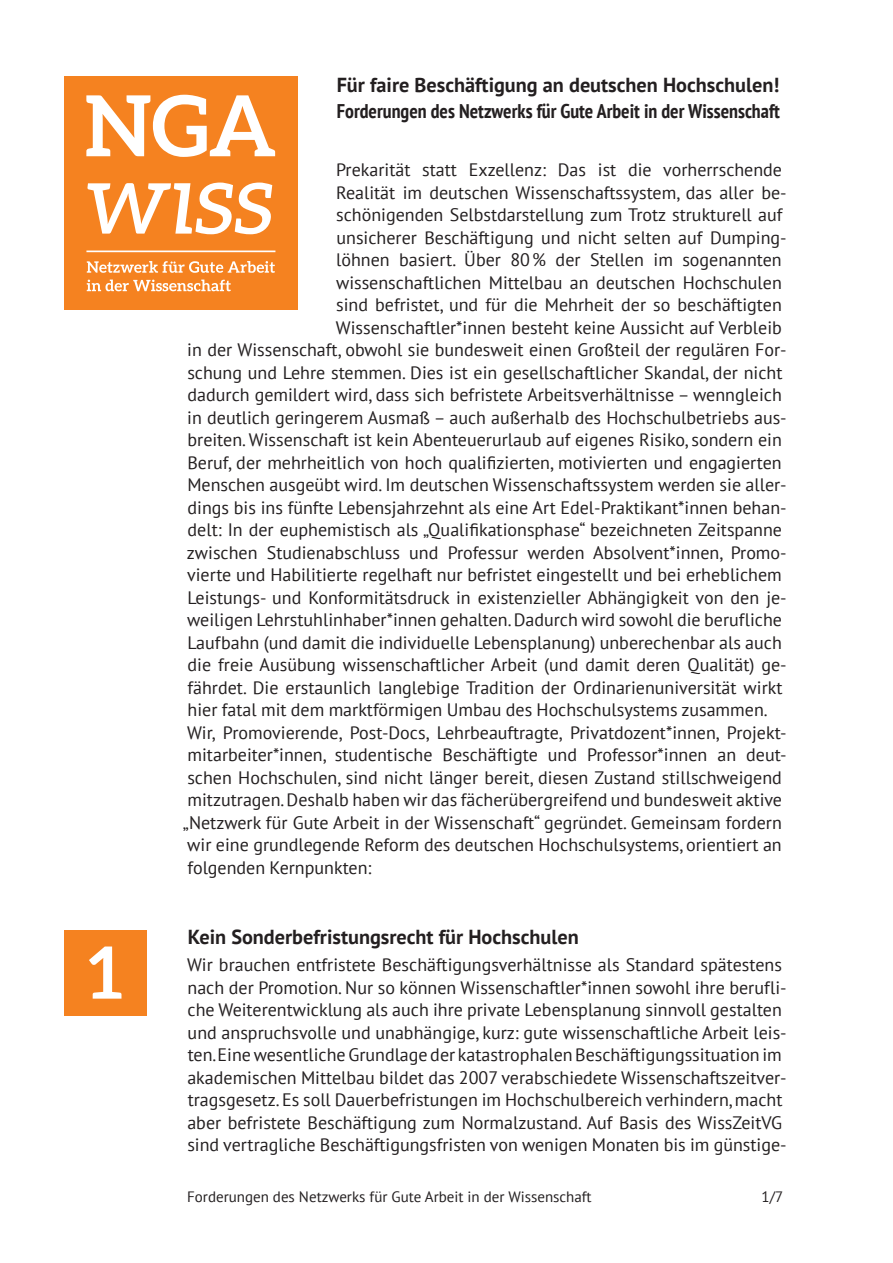
<style>
.page{position:relative;width:893px;height:1263px;background:#fff}
.page>*{position:absolute;margin:0;border:0;box-sizing:border-box;transform-origin:0 0}
.t1{font:700 72px "Aleo";color:#fff}
.t2{font:700 20.25px "PT Sans";color:#231f20}
.t3{font:700 condensed 19.8px "PT Sans";color:#231f20}
.t4{font:18px/22.5px "PT Sans";color:#231f20}
.t5{font:15px "PT Sans";color:#231f20}
</style>
<div class="page">
<div style="left:64px;top:77px;width:234px;height:233px;background:#f58220"></div>
<svg style="left:86px;top:95px;width:189px;height:62px"></svg>
<svg style="left:87px;top:183px;width:185px;height:51px"></svg>
<svg style="left:87px;top:280px;width:144px;height:11px"></svg>
<svg style="left:87px;top:261px;width:188px;height:12px"></svg>
<hr style="left:86px;top:250px;width:189px;height:2px;background:#fff">
<div style="left:64px;top:930px;width:83px;height:85px;background:#f58220"></div>
<h1 class="t1" style="left:88px;top:931px;width:36px">1</h1>
<p class="t2" style="left:337px;top:71px;width:444px">Für faire Beschäftigung an deutschen Hochschulen!</p>
<p class="t3" style="left:337px;top:98px;width:445px">Forderungen des Netzwerks für Gute Arbeit in der Wissenschaft</p>
<p class="t4" style="left:336px;top:158px;width:447px">Prekarität statt Exzellenz: Das ist die vorherrschende</p>
<p class="t4" style="left:336px;top:181px;width:452px">Realität im deutschen Wissenschaftssystem, das aller be-</p>
<p class="t4" style="left:336px;top:203px;width:448px">schönigenden Selbstdarstellung zum Trotz strukturell auf</p>
<p class="t4" style="left:336px;top:226px;width:452px">unsicherer Beschäftigung und nicht selten auf Dumping-</p>
<p class="t4" style="left:336px;top:248px;width:447px">löhnen basiert. Über 80% der Stellen im sogenannten</p>
<p class="t4" style="left:336px;top:271px;width:447px">wissenschaftlichen Mittelbau an deutschen Hochschulen</p>
<p class="t4" style="left:336px;top:293px;width:447px">sind befristet, und für die Mehrheit der so beschäftigten</p>
<p class="t4" style="left:336px;top:316px;width:447px">Wissenschaftler*innen besteht keine Aussicht auf Verbleib</p>
<p class="t4" style="left:187px;top:338px;width:601px">in der Wissenschaft, obwohl sie bundesweit einen Großteil der regulären For-</p>
<p class="t4" style="left:187px;top:361px;width:597px">schung und Lehre stemmen. Dies ist ein gesellschaftlicher Skandal, der nicht</p>
<p class="t4" style="left:188px;top:383px;width:596px">dadurch gemildert wird, dass sich befristete Arbeitsverhältnisse – wenngleich</p>
<p class="t4" style="left:187px;top:406px;width:601px">in deutlich geringerem Ausmaß – auch außerhalb des Hochschulbetriebs aus-</p>
<p class="t4" style="left:187px;top:428px;width:596px">breiten. Wissenschaft ist kein Abenteuerurlaub auf eigenes Risiko, sondern ein</p>
<p class="t4" style="left:187px;top:451px;width:596px">Beruf, der mehrheitlich von hoch qualifizierten, motivierten und engagierten</p>
<p class="t4" style="left:187px;top:473px;width:601px">Menschen ausgeübt wird. Im deutschen Wissenschaftssystem werden sie aller-</p>
<p class="t4" style="left:188px;top:496px;width:601px">dings bis ins fünfte Lebensjahrzehnt als eine Art Edel-Praktikant*innen behan-</p>
<p class="t4" style="left:188px;top:518px;width:596px">delt: In der euphemistisch als „Qualifikationsphase“ bezeichneten Zeitspanne</p>
<p class="t4" style="left:187px;top:541px;width:601px">zwischen Studienabschluss und Professur werden Absolvent*innen, Promo-</p>
<p class="t4" style="left:187px;top:563px;width:596px">vierte und Habilitierte regelhaft nur befristet eingestellt und bei erheblichem</p>
<p class="t4" style="left:187px;top:586px;width:601px">Leistungs- und Konformitätsdruck in existenzieller Abhängigkeit von den je-</p>
<p class="t4" style="left:187px;top:608px;width:596px">weiligen Lehrstuhlinhaber*innen gehalten. Dadurch wird sowohl die berufliche</p>
<p class="t4" style="left:187px;top:631px;width:596px">Laufbahn (und damit die individuelle Lebensplanung) unberechenbar als auch</p>
<p class="t4" style="left:188px;top:653px;width:601px">die freie Ausübung wissenschaftlicher Arbeit (und damit deren Qualität) ge-</p>
<p class="t4" style="left:187px;top:676px;width:597px">fährdet. Die erstaunlich langlebige Tradition der Ordinarienuniversität wirkt</p>
<p class="t4" style="left:188px;top:698px;width:582px">hier fatal mit dem marktförmigen Umbau des Hochschulsystems zusammen.</p>
<p class="t4" style="left:187px;top:721px;width:599px">Wir, Promovierende, Post-Docs, Lehrbeauftragte, Privatdozent*innen, Projekt-</p>
<p class="t4" style="left:188px;top:743px;width:601px">mitarbeiter*innen, studentische Beschäftigte und Professor*innen an deut-</p>
<p class="t4" style="left:187px;top:766px;width:596px">schen Hochschulen, sind nicht länger bereit, diesen Zustand stillschweigend</p>
<p class="t4" style="left:188px;top:788px;width:596px">mitzutragen. Deshalb haben wir das fächerübergreifend und bundesweit aktive</p>
<p class="t4" style="left:183px;top:811px;width:601px">„Netzwerk für Gute Arbeit in der Wissenschaft“ gegründet. Gemeinsam fordern</p>
<p class="t4" style="left:187px;top:833px;width:596px">wir eine grundlegende Reform des deutschen Hochschulsystems, orientiert an</p>
<p class="t4" style="left:187px;top:856px;width:186px">folgenden Kernpunkten:</p>
<p class="t2" style="left:188px;top:924px;width:392px">Kein Sonderbefristungsrecht für Hochschulen</p>
<p class="t4" style="left:187px;top:953px;width:601px">Wir brauchen entfristete Beschäftigungsverhältnisse als Standard spätestens nach der Promotion. Nur so können Wissenschaftler*innen sowohl ihre berufli&shy;che Weiterentwicklung als auch ihre private Lebensplanung sinnvoll gestalten und anspruchsvolle und unabhängige, kurz: gute wissenschaftliche Arbeit leis&shy;ten. Eine wesentliche Grundlage der katastrophalen Beschäftigungssituation im akademischen Mittelbau bildet das 2007 verabschiedete Wissenschaftszeitver&shy;tragsgesetz. Es soll Dauerbefristungen im Hochschulbereich verhindern, macht aber befristete Beschäftigung zum Normalzustand. Auf Basis des WissZeitVG sind vertragliche Beschäftigungsfristen von wenigen Monaten bis im günstige-</p>
<p class="t5" style="left:187px;top:1187px;width:406px">Forderungen des Netzwerks für Gute Arbeit in der Wissenschaft</p>
<p class="t5" style="left:762px;top:1187px;width:23px">1/7</p>
</div>
